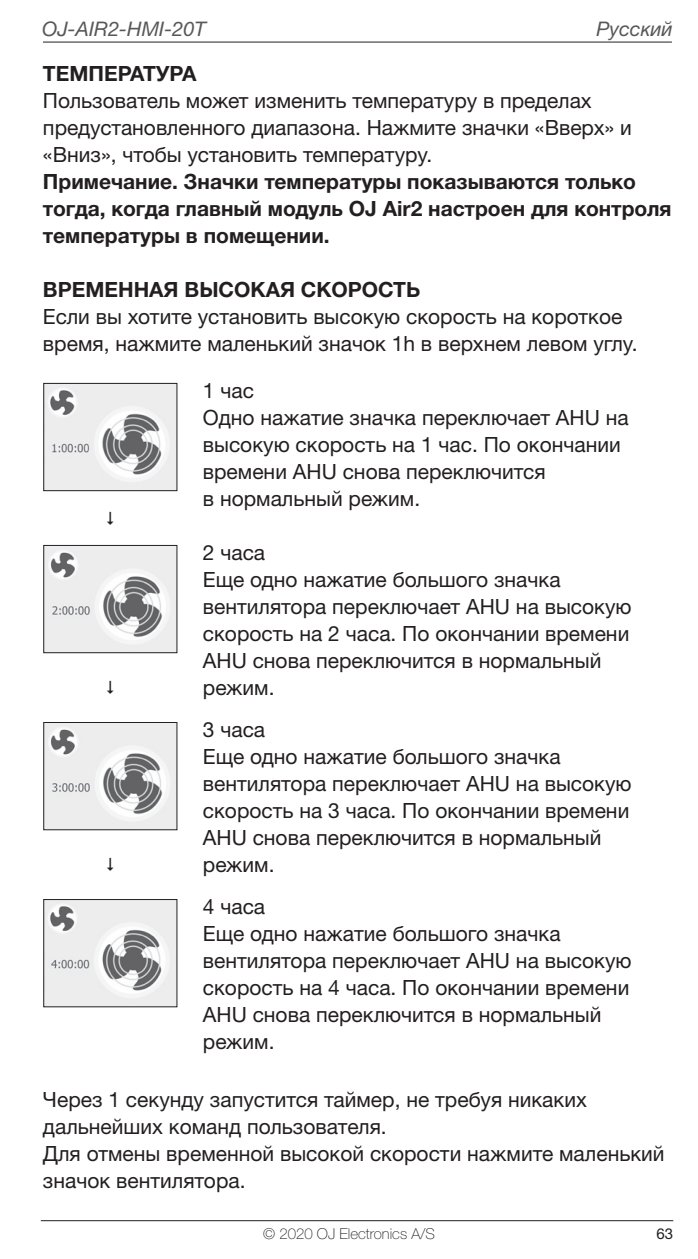
<style>
.page{position:relative;width:698px;height:1259px;background:#fff}
.page>*{position:absolute;margin:0;border:0;box-sizing:border-box;transform-origin:0 0}
.t1{font:21px/27px "Helvetica Neue LTW1 G";color:#231f20}
.t2{font:700 21px/27px "Helvetica Neue LTW1 G";color:#231f20}
.t3{font:italic 20.1px "Helvetica Neue LTW1 G";color:#57585a}
.t4{font:100 15px "Helvetica Neue LTW1 G";color:#231f20}
.t5{font:15px "Helvetica Neue LTW1 G";color:#231f20}
</style>
<div class="page">
<hr style="left:43px;top:42px;width:628px;height:1px;background:#231f20">
<hr style="left:41px;top:1220px;width:632px;height:1px;background:#231f20">
<img style="left:45px;top:385px;width:130px;height:104px">
<div style="left:43px;top:383px;width:134px;height:108px;border:1px solid #231f20"></div>
<img style="left:45px;top:547px;width:130px;height:104px">
<div style="left:43px;top:545px;width:134px;height:108px;border:1px solid #231f20"></div>
<img style="left:45px;top:724px;width:130px;height:104px">
<div style="left:43px;top:722px;width:134px;height:108px;border:1px solid #231f20"></div>
<img style="left:45px;top:901px;width:130px;height:104px">
<div style="left:43px;top:899px;width:134px;height:108px;border:1px solid #231f20"></div>
<p class="t3" style="left:42px;top:16px;width:165px">OJ-AIR2-HMI-20T</p>
<p class="t3" style="left:596px;top:16px;width:78px">Русский</p>
<p class="t2" style="left:43px;top:60px;width:155px">ТЕМПЕРАТУРА</p>
<p class="t1" style="left:43px;top:87px;width:590px">Пользователь может изменить температуру в пределах предустановленного диапазона. Нажмите значки «Вверх» и «Вниз», чтобы установить температуру.</p>
<p class="t2" style="left:43px;top:168px;width:629px">Примечание. Значки температуры показываются только тогда, когда главный модуль OJ Air2 настроен для контроля температуры в помещении.</p>
<p class="t2" style="left:43px;top:276px;width:378px">ВРЕМЕННАЯ ВЫСОКАЯ СКОРОСТЬ</p>
<p class="t1" style="left:43px;top:303px;width:596px">Если вы хотите установить высокую скорость на короткое время, нажмите маленький значок 1h в верхнем левом углу.</p>
<p class="t1" style="left:203px;top:377px;width:427px">1 час<br>Одно нажатие значка переключает AHU на высокую скорость на 1 час. По окончании времени AHU снова переключится<br>в нормальный режим.</p>
<p class="t1" style="left:203px;top:539px;width:430px">2 часа<br>Еще одно нажатие большого значка вентилятора переключает AHU на высокую скорость на 2 часа. По окончании времени<br>AHU снова переключится в нормальный режим.</p>
<p class="t1" style="left:203px;top:716px;width:430px">3 часа<br>Еще одно нажатие большого значка вентилятора переключает AHU на высокую скорость на 3 часа. По окончании времени<br>AHU снова переключится в нормальный режим.</p>
<p class="t1" style="left:203px;top:893px;width:430px">4 часа<br>Еще одно нажатие большого значка вентилятора переключает AHU на высокую скорость на 4 часа. По окончании времени<br>AHU снова переключится в нормальный режим.</p>
<p class="t1" style="left:43px;top:1086px;width:622px">Через 1 секунду запустится таймер, не требуя никаких дальнейших команд пользователя.<br>Для отмены временной высокой скорости нажмите маленький значок вентилятора.</p>
<p class="t4" style="left:263px;top:1225px;width:173px">© 2020 OJ Electronics A/S</p>
<p class="t5" style="left:656px;top:1224px;width:18px">63</p>
</div>
